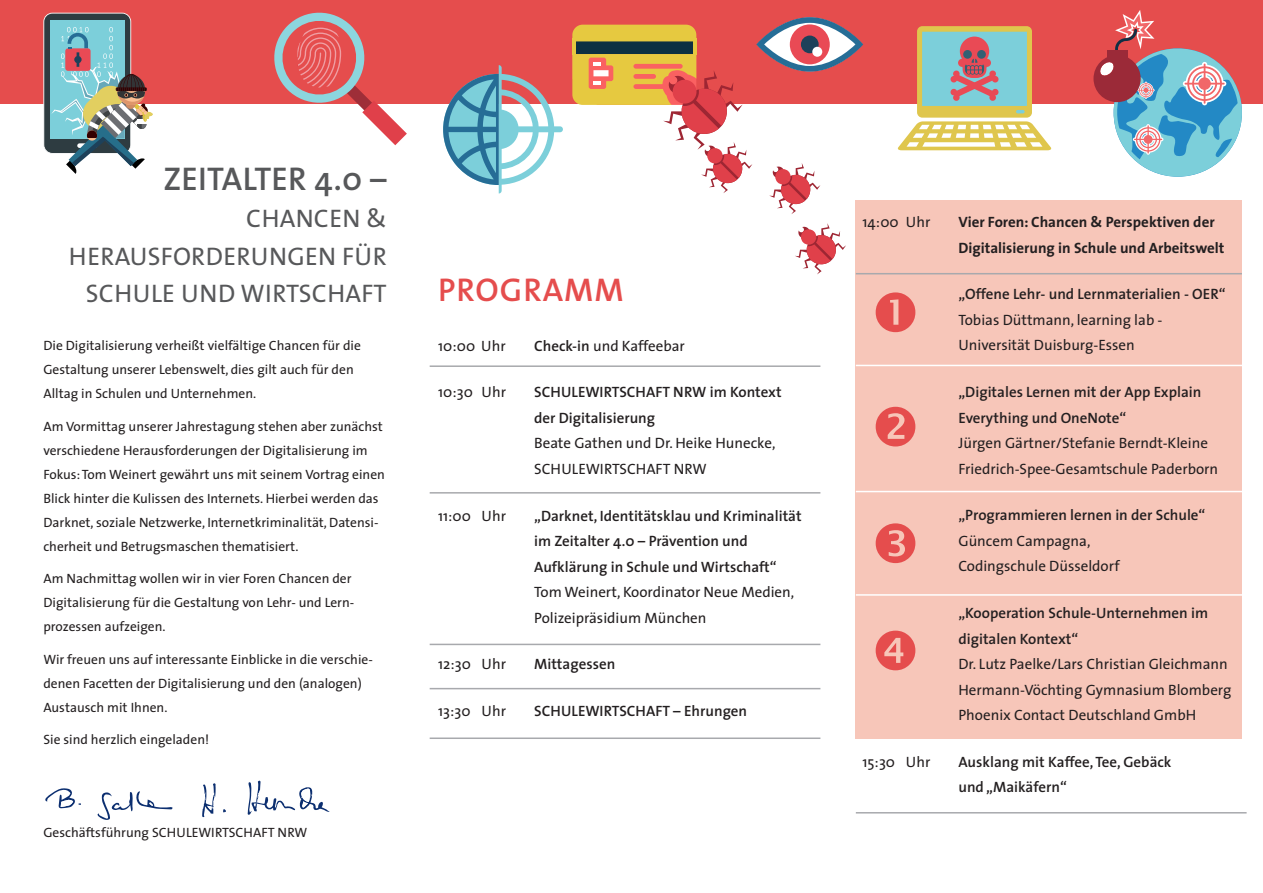
<style>
.page{position:relative;width:1263px;height:893px;background:#fff}
.page>*{position:absolute;margin:0;border:0;box-sizing:border-box;transform-origin:0 0}
.t1{font:600 33px "The Sans";letter-spacing:.01em;color:#57585a}
.t2{font:600 33px "The Sans";letter-spacing:.03em;color:#e54d4d}
.t3{font:25.5px/37.5px "The Sans";letter-spacing:.01em;color:#57585a;text-align:right}
.t4{font:15px/25.5px "The Sans";color:#231f20}
.t5{font:600 15px/25.5px "The Sans";color:#231f20}
.t6{font:700 15px/25.5px "The Sans";color:#231f20}
.t7{font:13.5px/24px "The Sans";color:#231f20}
.s1{font-weight:600}
.s2{font-weight:400}
</style>
<div class="page">
<div style="left:856px;top:200px;width:386px;height:538px;background:#f7c6b9"></div>
<div style="left:0;top:0;width:1263px;height:104px;background:#e54d4d"></div>
<svg style="left:897px;top:26px;width:155px;height:124px"></svg>
<svg style="left:1093px;top:10px;width:149px;height:167px"></svg>
<svg style="left:443px;top:65px;width:120px;height:128px"></svg>
<svg style="left:43px;top:13px;width:110px;height:161px"></svg>
<hr style="left:856px;top:491px;width:390px;height:1px;background:#fff">
<hr style="left:856px;top:594px;width:390px;height:2px;background:#fff">
<hr style="left:430px;top:688px;width:390px;height:1px;background:#a8a9ad">
<hr style="left:430px;top:737px;width:390px;height:2px;background:#a8a9ad">
<hr style="left:430px;top:644px;width:390px;height:1px;background:#a8a9ad">
<hr style="left:856px;top:812px;width:390px;height:1px;background:#a8a9ad">
<hr style="left:430px;top:492px;width:390px;height:2px;background:#a8a9ad">
<hr style="left:856px;top:273px;width:386px;height:1px;background:#a8a9ad">
<hr style="left:430px;top:365px;width:390px;height:2px;background:#a8a9ad">
<hr style="left:856px;top:365px;width:390px;height:1px;background:#fff">
<svg style="left:876px;top:631px;width:39px;height:39px"></svg>
<svg style="left:876px;top:292px;width:39px;height:40px"></svg>
<svg style="left:876px;top:407px;width:39px;height:39px"></svg>
<svg style="left:876px;top:523px;width:39px;height:40px"></svg>
<svg style="left:572px;top:17px;width:291px;height:197px"></svg>
<svg style="left:795px;top:223px;width:51px;height:51px"></svg>
<svg style="left:274px;top:12px;width:133px;height:133px"></svg>
<svg style="left:45px;top:788px;width:128px;height:32px"></svg>
<svg style="left:202px;top:780px;width:128px;height:38px"></svg>
<p class="t1" style="left:163px;top:151px;width:225px">ZEITALTER 4.0 –</p>
<p class="t3" style="left:69px;top:199px;width:319px">CHANCEN &amp;<br>HERAUSFORDERUNGEN FÜR<br>SCHULE UND WIRTSCHAFT</p>
<p class="t7" style="left:43px;top:333px;width:319px">Die Digitalisierung verheißt vielfältige Chancen für die<br>Gestaltung unserer Lebenswelt, dies gilt auch für den<br>Alltag in Schulen und Unternehmen.</p>
<p class="t7" style="left:43px;top:414px;width:343px">Am Vormittag unserer Jahrestagung stehen aber zunächst verschiedene Herausforderungen der Digitalisierung im Fokus: Tom Weinert gewährt uns mit seinem Vortrag einen Blick hinter die Kulissen des Internets. Hierbei werden das Darknet, soziale Netzwerke, Internetkriminalität, Datensi&shy;cherheit und Betrugsmaschen thematisiert.</p>
<p class="t7" style="left:43px;top:566px;width:312px">Am Nachmittag wollen wir in vier Foren Chancen der<br>Digitalisierung für die Gestaltung von Lehr- und Lern&shy;prozessen aufzeigen.</p>
<p class="t7" style="left:43px;top:647px;width:331px">Wir freuen uns auf interessante Einblicke in die verschie&shy;denen Facetten der Digitalisierung und den (analogen)<br>Austausch mit Ihnen.</p>
<p class="t7" style="left:43px;top:727px;width:167px">Sie sind herzlich eingeladen!</p>
<p class="t7" style="left:43px;top:820px;width:266px">Geschäftsführung SCHULEWIRTSCHAFT NRW</p>
<p class="t2" style="left:438px;top:263px;width:187px">PROGRAMM</p>
<p class="t4" style="left:438px;top:332px;width:69px">10:00 Uhr</p>
<p class="t4" style="left:534px;top:332px;width:152px"><span class="s1">Check-in</span> und Kaffeebar</p>
<p class="t4" style="left:438px;top:379px;width:69px">10:30 Uhr</p>
<p class="t4" style="left:534px;top:379px;width:249px"><span class="s1">SCHULEWIRTSCHAFT NRW im Kontext der Digitalisierung<br></span>Beate Gathen und Dr. Heike Hunecke,<br>SCHULEWIRTSCHAFT NRW</p>
<p class="t4" style="left:438px;top:502px;width:69px">11:00 Uhr</p>
<p class="t5" style="left:534px;top:502px;width:269px">„Darknet, Identitätsklau und Kriminalität im Zeitalter 4.0 – Prävention und Aufklärung in Schule und Wirtschaft“ <span class="s2">Tom Weinert, Koordinator Neue Medien, Polizeipräsidium München</span></p>
<p class="t4" style="left:438px;top:651px;width:69px">12:30 Uhr</p>
<p class="t5" style="left:534px;top:651px;width:83px">Mittagessen</p>
<p class="t4" style="left:438px;top:698px;width:69px">13:30 Uhr</p>
<p class="t5" style="left:534px;top:698px;width:215px">SCHULEWIRTSCHAFT – Ehrungen</p>
<p class="t4" style="left:862px;top:209px;width:69px">14:00 Uhr</p>
<p class="t6" style="left:958px;top:209px;width:268px">Vier Foren: Chancen &amp; Perspektiven der<br>Digitalisierung in Schule und Arbeitswelt</p>
<p class="t4" style="left:958px;top:281px;width:269px"><span class="s1">„Offene Lehr- und Lernmaterialien - OER“<br></span>Tobias Düttmann, learning lab -<br>Universität Duisburg-Essen</p>
<p class="t4" style="left:958px;top:379px;width:261px"><span class="s1">„Digitales Lernen mit der App Explain Everything und OneNote“<br></span>Jürgen Gärtner/Stefanie Berndt-Kleine Friedrich-Spee-Gesamtschule Paderborn</p>
<p class="t4" style="left:958px;top:502px;width:249px"><span class="s1">„Programmieren lernen in der Schule“<br></span>Güncem Campagna,<br>Codingschule Düsseldorf</p>
<p class="t4" style="left:958px;top:600px;width:275px"><span class="s1">„Kooperation Schule-Unternehmen im digitalen Kontext“<br></span>Dr. Lutz Paelke/Lars Christian Gleichmann Hermann-Vöchting Gymnasium Blomberg Phoenix Contact Deutschland GmbH</p>
<p class="t4" style="left:862px;top:749px;width:69px">15:30 Uhr</p>
<p class="t5" style="left:958px;top:749px;width:215px">Ausklang mit Kaffee, Tee, Gebäck und „Maikäfern“</p>
</div>
